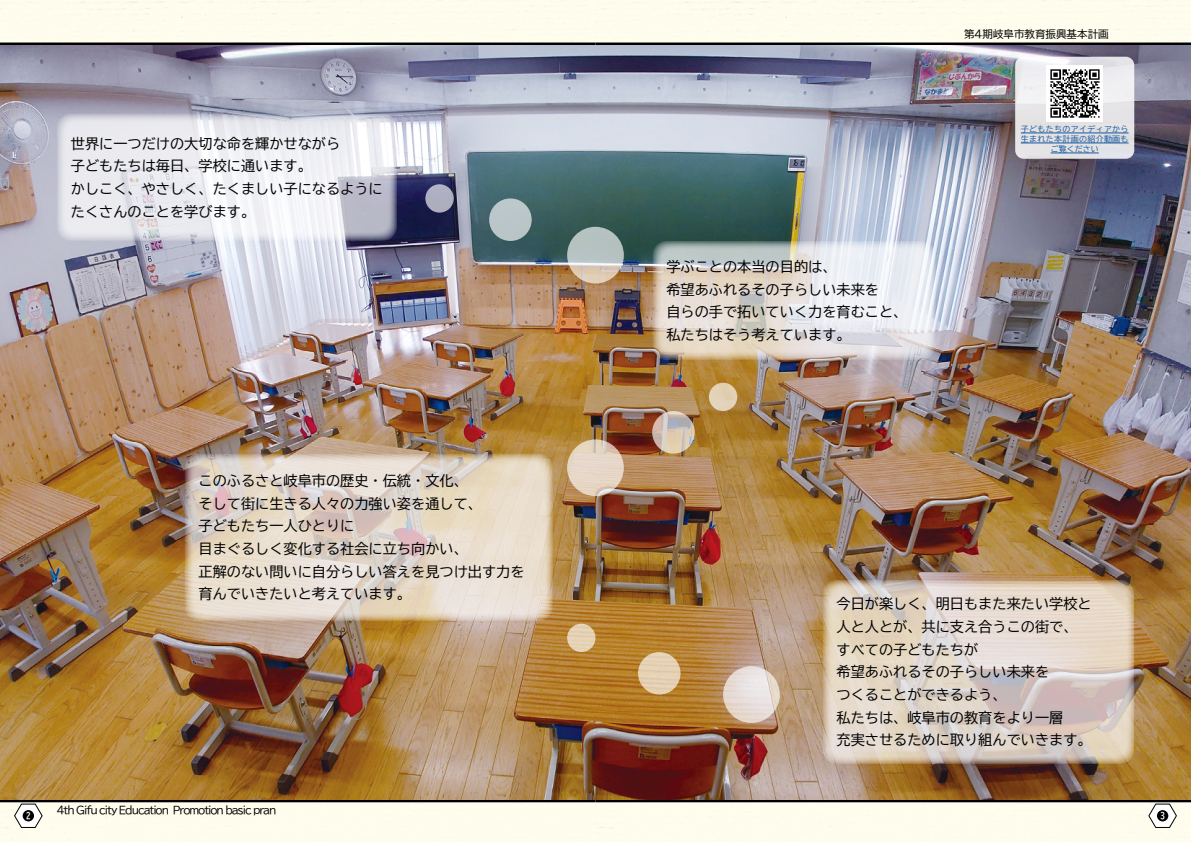
<style>
.page{position:relative;width:1191px;height:842px;background:#fff}
.page>*{position:absolute;margin:0;border:0;box-sizing:border-box;transform-origin:0 0}
.t1{font:14.2px/22.7px "BIZ UD Gothic";color:#000}
.t2{font:10.5px "BIZ UDP Gothic";letter-spacing:-.1em;color:#000}
.t3{font:10.5px "BIZ UDP Gothic";color:#000}
.t4{font:9px "BIZ UD Gothic Bold";color:#fff}
.t5{font:8px/10px "BIZ UD Gothic";letter-spacing:.04em;color:#15599f;text-align:center}
</style>
<div class="page">
<div style="left:595px;top:0;width:596px;height:842px;background:#fffeee"></div>
<hr style="left:0;top:43px;width:595px;height:2px;background:#000">
<hr style="left:0;top:799px;width:595px;height:3px;background:#000">
<svg style="left:14px;top:799px;width:1163px;height:29px"></svg>
<hr style="left:595px;top:799px;width:596px;height:3px;background:#000">
<hr style="left:595px;top:43px;width:596px;height:2px;background:#000">
<img style="left:0;top:45px;width:1191px;height:754px">
<svg style="left:57px;top:113px;width:340px;height:128px;fill:#ebebf0"></svg>
<svg style="left:184px;top:454px;width:369px;height:167px;background:#e1d5c7"></svg>
<svg style="left:652px;top:241px;width:283px;height:119px;background:#dddad6"></svg>
<svg style="left:822px;top:580px;width:312px;height:184px;background:#dccfc3"></svg>
<svg style="left:1015px;top:57px;width:119px;height:102px;fill:#e5e3e6"></svg>
<img style="left:1046px;top:65px;width:57px;height:57px">
<hr style="left:1020px;top:133px;width:108px;height:1px;background:#15599f">
<hr style="left:1020px;top:143px;width:108px;height:1px;background:#15599f">
<hr style="left:1050px;top:153px;width:48px;height:1px;background:#15599f">
<svg style="left:425px;top:184px;width:29px;height:29px"></svg>
<svg style="left:567px;top:227px;width:57px;height:56px;background:#c2c6c0"></svg>
<div style="left:489px;top:198px;width:42px;height:43px;background:#bac6c8;border-radius:50%"></div>
<div style="left:709px;top:383px;width:28px;height:28px;background:#e2d2b6;border-radius:50%"></div>
<svg style="left:567px;top:439px;width:57px;height:57px;background:#e2d2c2"></svg>
<svg style="left:652px;top:411px;width:42px;height:43px"></svg>
<div style="left:567px;top:624px;width:28px;height:28px;background:#e5d3b3;border-radius:50%"></div>
<svg style="left:723px;top:666px;width:57px;height:57px;background:#e6dcd7"></svg>
<div style="left:638px;top:652px;width:42px;height:42px;background:#e5d2b3;border-radius:50%"></div>
<p class="t1" style="left:71px;top:132px;width:313px">世界に一つだけの大切な命を輝かせながら<br>子どもたちは毎日、学校に通います。<br>かしこく、やさしく、たくましい子になるようにたくさんのことを学びます。</p>
<p class="t1" style="left:198px;top:469px;width:327px">このふるさと岐阜市の歴史・伝統・文化、<br>そして街に生きる人々の力強い姿を通して、<br>子どもたち一人ひとりに<br>目まぐるしく変化する社会に立ち向かい、<br>正解のない問いに自分らしい答えを見つけ出す力を育んでいきたいと考えています。</p>
<p class="t3" style="left:964px;top:28px;width:146px">第４期岐阜市教育振興基本計画</p>
<p class="t1" style="left:666px;top:255px;width:242px">学ぶことの本当の目的は、<br>希望あふれるその子らしい未来を<br>自らの手で拓いていく力を育むこと、私たちはそう考えています。</p>
<p class="t5" style="left:1020px;top:124px;width:109px">子どもたちのアイディアから生まれた本計画の紹介動画もご覧ください</p>
<p class="t1" style="left:836px;top:592px;width:257px">今日が楽しく、明日もまた来たい学校と人と人とが、共に支え合うこの街で、すべての子どもたちが<br>希望あふれるその子らしい未来を<br>つくることができるよう、<br>私たちは、岐阜市の教育をより一層<br>充実させるために取り組んでいきます。</p>
<p class="t2" style="left:57px;top:805px;width:221px">4th Gifu city Education Promotion basic pran</p>
<p class="t4" style="left:26px;top:811px;width:6px">2</p>
<p class="t4" style="left:1160px;top:811px;width:6px">3</p>
</div>
